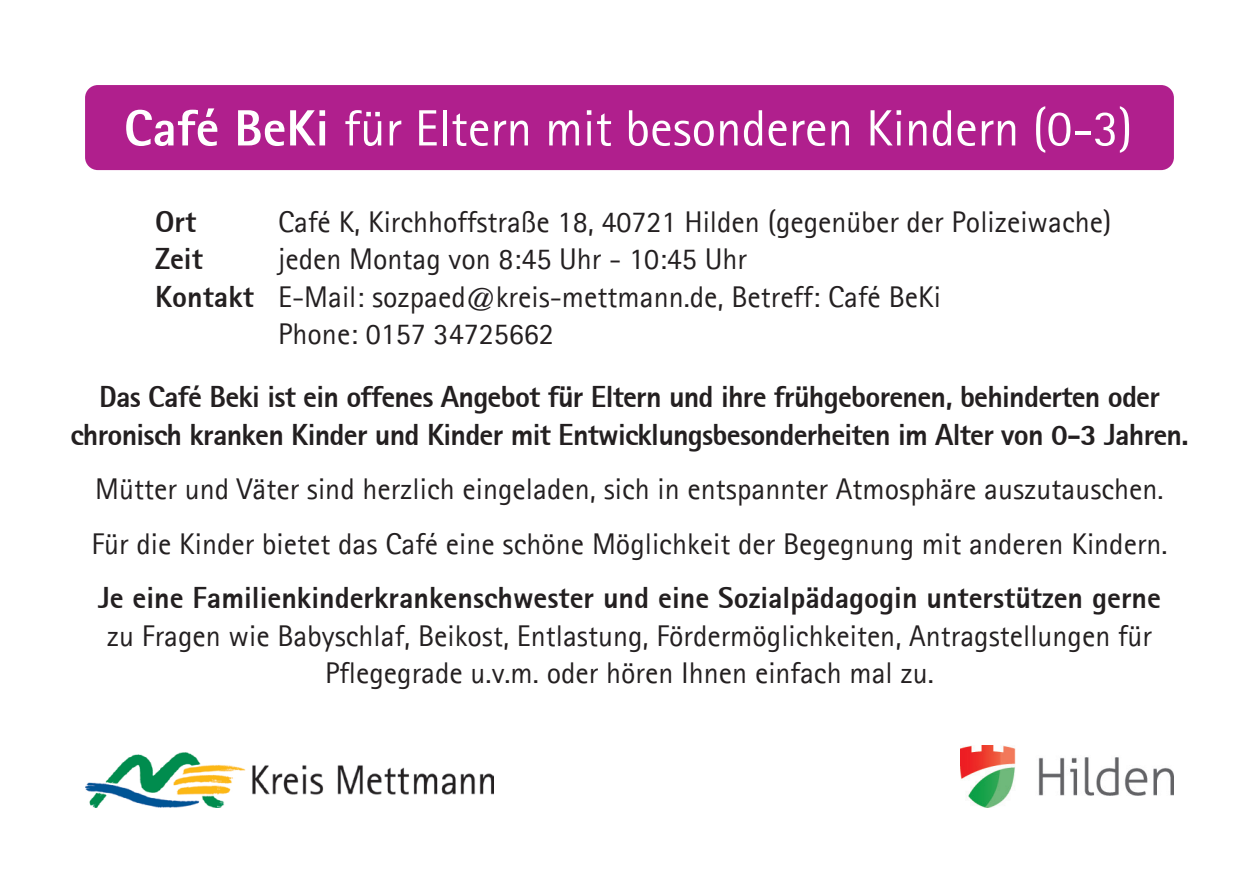
<style>
.page{position:relative;width:1259px;height:893px;background:#fff}
.page>*{position:absolute;margin:0;border:0;box-sizing:border-box;transform-origin:0 0}
.t1{font:51px "Agfa Rotis Sans Serif";color:#fff}
.t2{font:30px/54.6px "Agfa Rotis Sans Serif";color:#231f20}
.t3{font:800 30px/37.5px "Agfa Rotis Sans Serif";letter-spacing:-.025em;color:#231f20;text-align:center}
.t4{font:800 30px "Agfa Rotis Sans Serif";color:#231f20}
.s1{font-weight:800}
</style>
<div class="page">
<img style="left:85px;top:752px;width:409px;height:56px">
<img style="left:960px;top:745px;width:214px;height:62px">
<div style="left:85px;top:85px;width:1089px;height:85px;background:#b01f8d;border-radius:13px"></div>
<h1 class="t1" style="left:124px;top:98px;width:1010px"><span class="s1">Café BeKi</span> für Eltern mit besonderen Kindern (0-3)</h1>
<p class="t3" style="left:155px;top:202px;width:43px">Ort</p>
<p class="t2" style="left:278px;top:194px;width:835px">Café K, Kirchhoffstraße 18, 40721 Hilden (gegenüber der Polizeiwache)</p>
<p class="t3" style="left:155px;top:240px;width:49px">Zeit</p>
<p class="t2" style="left:278px;top:231px;width:470px">jeden Montag von 8:45 Uhr - 10:45 Uhr</p>
<p class="t2" style="left:155px;top:269px;width:787px"><span class="s1">Kontakt</span> E-Mail: sozpaed@kreis-mettmann.de, Betreff: Café BeKi</p>
<p class="t2" style="left:278px;top:306px;width:277px">Phone: 0157 34725662</p>
<p class="t3" style="left:70px;top:378px;width:1120px">Das Café Beki ist ein offenes Angebot für Eltern und ihre frühgeborenen, behinderten oder chronisch kranken Kinder und Kinder mit Entwicklungsbesonderheiten im Alter von 0-3 Jahren.</p>
<p class="t2" style="left:91px;top:461px;width:1077px">Mütter und Väter sind herzlich eingeladen, sich in entspannter Atmosphäre auszutauschen.<br>Für die Kinder bietet das Café eine schöne Möglichkeit der Begegnung mit anderen Kindern.</p>
<p class="t4" style="left:98px;top:579px;width:1064px">Je eine Familienkinderkrankenschwester und eine Sozialpädagogin unterstützen gerne</p>
<p class="t2" style="left:107px;top:616px;width:1046px;line-height:37.5px;text-align:center">zu Fragen wie Babyschlaf, Beikost, Entlastung, Fördermöglichkeiten, Antragstellungen für<br>Pflegegrade u.v.m. oder hören Ihnen einfach mal zu.</p>
</div>
